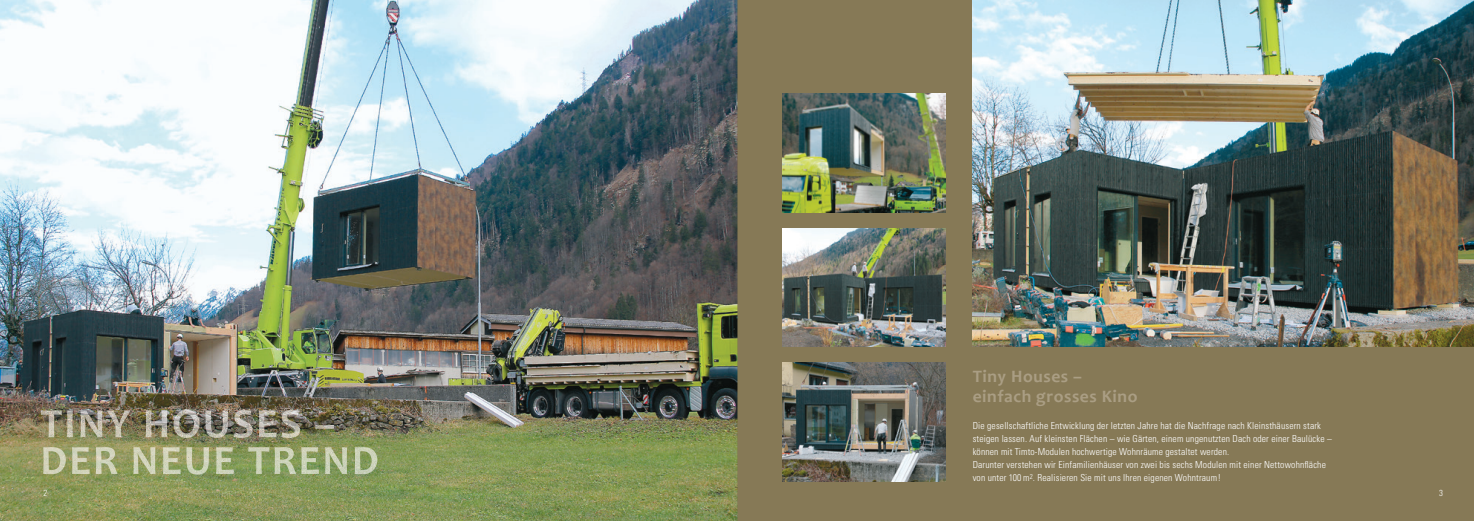
<style>
.page{position:relative;width:1474px;height:521px;background:#fff}
.page>*{position:absolute;margin:0;border:0;box-sizing:border-box;transform-origin:0 0}
.t1{font:700 17.5px/19.2px "Candara";letter-spacing:.03em;color:#aa9e84}
.t2{font:300 condensed 9.62px/13.1px "Univers";letter-spacing:.015em;color:#fff}
.t3{font:300 condensed 8.75px "Univers";color:#fff}
</style>
<div class="page">
<div style="left:737px;top:0;width:736px;height:521px;background:#867956"></div>
<img style="left:0;top:0;width:737px;height:521px">
<img style="left:41px;top:410px;width:293px;height:28px">
<img style="left:43px;top:447px;width:334px;height:28px">
<img style="left:783px;top:93px;width:162px;height:119px">
<img style="left:783px;top:363px;width:162px;height:118px">
<img style="left:972px;top:0;width:501px;height:347px">
<img style="left:783px;top:228px;width:162px;height:119px">
<h1 class="t1" style="left:972px;top:367px;width:166px">Tiny Houses – einfach grosses Kino</h1>
<p class="t2" style="left:972px;top:418px;width:360px">Die gesellschaftliche Entwicklung der letzten Jahre hat die Nachfrage nach Kleinsthäusern stark steigen lassen. Auf kleinsten Flächen – wie Gärten, einem ungenutzten Dach oder einer Baulücke – können mit Timto-Modulen hochwertige Wohnräume gestaltet werden.<br>Darunter verstehen wir Einfamilienhäuser von zwei bis sechs Modulen mit einer Nettowohnfläche von unter 100 m<sup>2</sup>. Realisieren Sie mit uns Ihren eigenen Wohntraum!</p>
<p class="t3" style="left:43px;top:487px;width:5px">2</p>
<p class="t3" style="left:1439px;top:487px;width:5px">3</p>
</div>
